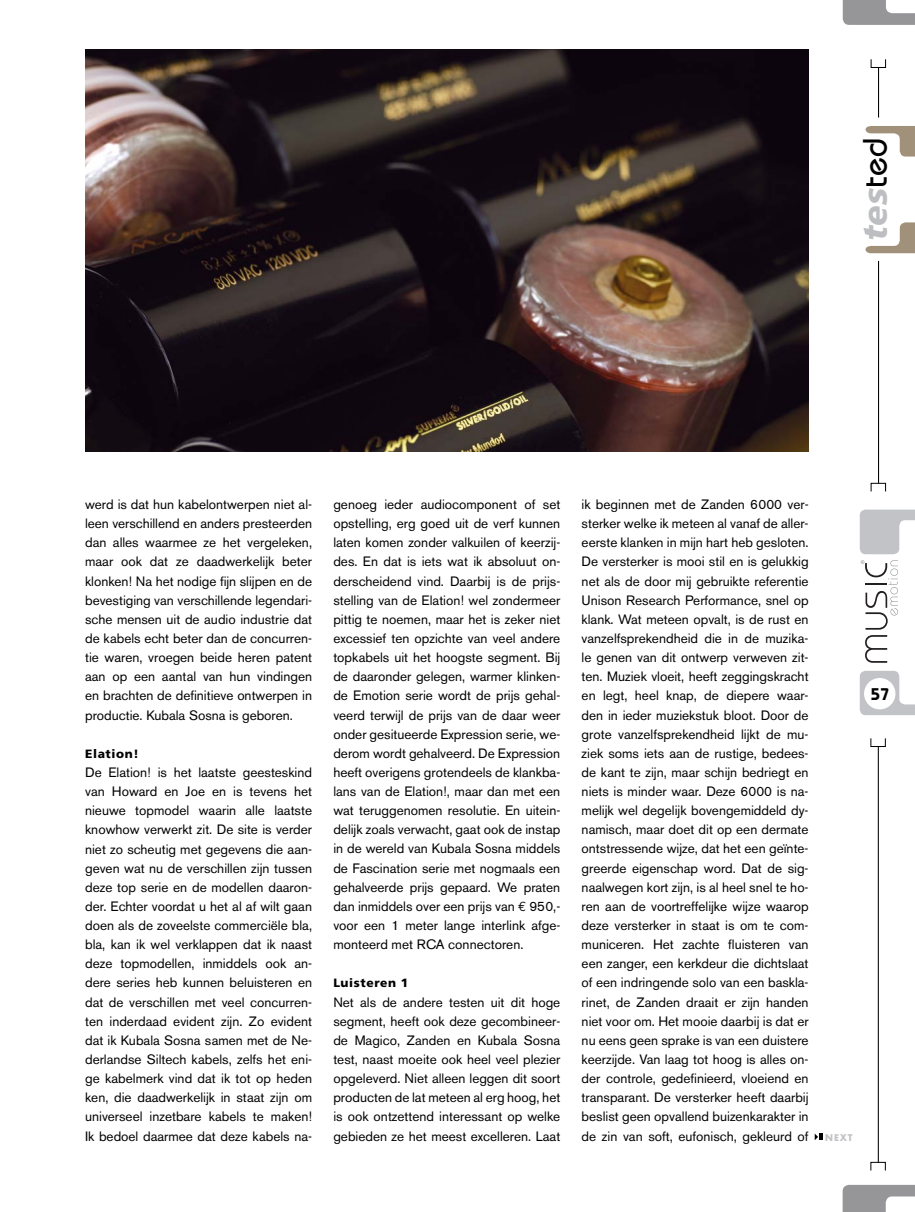
<style>
.page{position:relative;width:915px;height:1212px;background:#fff}
.page>*{position:absolute;margin:0;border:0;box-sizing:border-box;transform-origin:0 0}
.t1{font:italic 900 33.9px "Frutiger";color:#bdbec1}
.t2{font:600 16.95px "Bauhaus";color:#000}
.t3{font:13.5px/19.2px "Akzidenz Grotesk BE";color:#000;text-align:justify}
.t4{font:900 12px "Frutiger";letter-spacing:.05em;color:#000}
.t5{font:700 9px "Futura";color:#c2c3c6}
.s1{font-family:"Bauhaus";font-weight:500;font-style:normal;color:#000}
.s2{font-family:"Euro Mono"}
</style>
<div class="page">
<svg style="left:814px;top:1133px;width:9px;height:7px"></svg>
<img style="left:85px;top:50px;width:723px;height:402px">
<svg style="left:859px;top:510px;width:55px;height:44px"></svg>
<svg style="left:859px;top:671px;width:55px;height:44px"></svg>
<svg style="left:842px;top:0;width:72px;height:25px"></svg>
<svg style="left:842px;top:1185px;width:72px;height:27px"></svg>
<div style="left:870px;top:59px;width:15px;height:9px;border:1px solid #000"></div>
<div style="left:870px;top:483px;width:15px;height:9px;border:1px solid #000"></div>
<div style="left:863px;top:678px;width:32px;height:31px;background:#fff;border-radius:50%"></div>
<hr style="left:877px;top:261px;width:1px;height:222px;background:#000">
<svg style="left:865px;top:222px;width:49px;height:31px"></svg>
<svg style="left:865px;top:126px;width:49px;height:31px"></svg>
<hr style="left:877px;top:67px;width:1px;height:51px;background:#000">
<hr style="left:877px;top:746px;width:1px;height:416px;background:#000">
<div style="left:870px;top:738px;width:15px;height:9px;border:1px solid #000"></div>
<div style="left:870px;top:1162px;width:15px;height:9px;border:1px solid #000"></div>
<svg style="left:860px;top:560px;width:37px;height:103px"></svg>
<h1 class="t1" style="left:861px;top:241px;width:104px;rotate:-90deg">tes<span class="s1">ted</span></h1>
<p class="t3" style="left:85px;top:496px;width:228px">werd is dat hun kabelontwerpen niet al&shy;leen verschillend en anders presteerden dan alles waarmee ze het vergeleken, maar ook dat ze daadwerkelijk beter klonken! Na het nodige fijn slijpen en de bevestiging van verschillende legendari&shy;sche mensen uit de audio industrie dat de kabels echt beter dan de concurren&shy;tie waren, vroegen beide heren patent aan op een aantal van hun vindingen en brachten de definitieve ontwerpen in productie. Kubala Sosna is geboren.</p>
<p class="t4" style="left:85px;top:749px;width:55px">Elation!</p>
<p class="t3" style="left:85px;top:764px;width:228px">De Elation! is het laatste geesteskind van Howard en Joe en is tevens het nieuwe topmodel waarin alle laatste knowhow verwerkt zit. De site is verder niet zo scheutig met gegevens die aan&shy;geven wat nu de verschillen zijn tussen deze top serie en de modellen daaron&shy;der. Echter voordat u het al af wilt gaan doen als de zoveelste commerciële bla, bla, kan ik wel verklappen dat ik naast deze topmodellen, inmiddels ook an&shy;dere series heb kunnen beluisteren en dat de verschillen met veel concurren&shy;ten inderdaad evident zijn. Zo evident dat ik Kubala Sosna samen met de Ne&shy;derlandse Siltech kabels, zelfs het eni&shy;ge kabelmerk vind dat ik tot op heden ken, die daadwerkelijk in staat zijn om universeel inzetbare kabels te maken!<br>Ik bedoel daarmee dat deze kabels na-</p>
<p class="t3" style="left:333px;top:496px;width:228px">genoeg ieder audiocomponent of set opstelling, erg goed uit de verf kunnen laten komen zonder valkuilen of keerzij&shy;des. En dat is iets wat ik absoluut on&shy;derscheidend vind. Daarbij is de prijs&shy;stelling van de Elation! wel zondermeer pittig te noemen, maar het is zeker niet excessief ten opzichte van veel andere topkabels uit het hoogste segment. Bij de daaronder gelegen, warmer klinken&shy;de Emotion serie wordt de prijs gehal&shy;veerd terwijl de prijs van de daar weer onder gesitueerde Expression serie, we&shy;derom wordt gehalveerd. De Expression heeft overigens grotendeels de klankba&shy;lans van de Elation!, maar dan met een wat teruggenomen resolutie. En uitein&shy;delijk zoals verwacht, gaat ook de instap in de wereld van Kubala Sosna middels de Fascination serie met nogmaals een gehalveerde prijs gepaard. We praten dan inmiddels over een prijs van <span class="s2">€</span> 950,- voor een 1 meter lange interlink afge&shy;monteerd met RCA connectoren.</p>
<p class="t4" style="left:333px;top:978px;width:76px">Luisteren 1</p>
<p class="t3" style="left:333px;top:994px;width:228px">Net als de andere testen uit dit hoge segment, heeft ook deze gecombineer&shy;de Magico, Zanden en Kubala Sosna test, naast moeite ook heel veel plezier opgeleverd. Niet alleen leggen dit soort producten de lat meteen al erg hoog, het is ook ontzettend interessant op welke gebieden ze het meest excelleren. Laat</p>
<p class="t3" style="left:581px;top:496px;width:228px">ik beginnen met de Zanden 6000 ver&shy;sterker welke ik meteen al vanaf de aller&shy;eerste klanken in mijn hart heb gesloten.<br>De versterker is mooi stil en is gelukkig net als de door mij gebruikte referentie Unison Research Performance, snel op klank. Wat meteen opvalt, is de rust en vanzelfsprekendheid die in de muzika&shy;le genen van dit ontwerp verweven zit&shy;ten. Muziek vloeit, heeft zeggingskracht en legt, heel knap, de diepere waar&shy;den in ieder muziekstuk bloot. Door de grote vanzelfsprekendheid lijkt de mu&shy;ziek soms iets aan de rustige, bedees&shy;de kant te zijn, maar schijn bedriegt en niets is minder waar. Deze 6000 is na&shy;melijk wel degelijk bovengemiddeld dy&shy;namisch, maar doet dit op een dermate ontstressende wijze, dat het een geïnte&shy;greerde eigenschap word. Dat de sig&shy;naalwegen kort zijn, is al heel snel te ho&shy;ren aan de voortreffelijke wijze waarop deze versterker in staat is om te com&shy;municeren. Het zachte fluisteren van een zanger, een kerkdeur die dichtslaat of een indringende solo van een baskla&shy;rinet, de Zanden draait er zijn handen niet voor om. Het mooie daarbij is dat er nu eens geen sprake is van een duistere keerzijde. Van laag tot hoog is alles on&shy;der controle, gedefinieerd, vloeiend en transparant. De versterker heeft daarbij beslist geen opvallend buizenkarakter in de zin van soft, eufonisch, gekleurd of</p>
<p class="t5" style="left:824px;top:1133px;width:29px">NEXT</p>
<p class="t2" style="left:870px;top:688px;width:20px">57</p>
</div>
